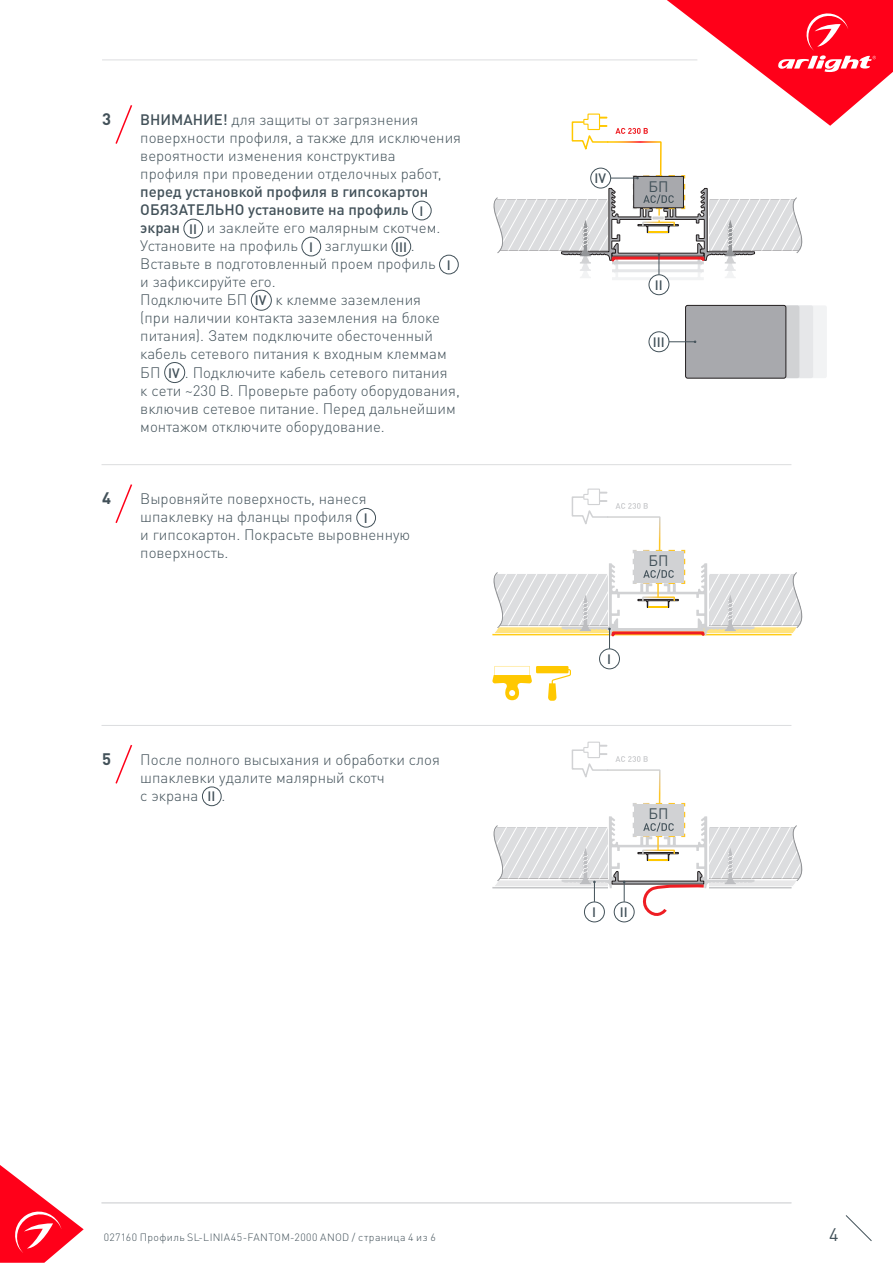
<style>
.page{position:relative;width:893px;height:1263px;background:#fff}
.page>*{position:absolute;margin:0;border:0;box-sizing:border-box;transform-origin:0 0}
.t1{font:18px "DIN Pro";color:#425159}
.t2{font:700 16.5px "DIN Pro";color:#425159}
.t3{font:300 15px/18px "DIN Pro";color:#425159}
.t4{font:15px "DIN Pro";color:#425159}
.t5{font:500 15px "DIN Pro";color:#425159}
.t6{font:500 13.5px "DIN Pro";color:#425159}
.t7{font:300 10.5px "DIN Pro";letter-spacing:.04em;color:#425159}
.s1{font-weight:500}
</style>
<div class="page">
<svg style="left:0;top:1165px;width:84px;height:98px"></svg>
<svg style="left:845px;top:1215px;width:27px;height:26px"></svg>
<hr style="left:102px;top:60px;width:595px;height:1px;background:#dcdddf">
<div style="left:727px;top:305px;width:100px;height:73px;background:#f2f3f4;border-radius:2px"></div>
<div style="left:713px;top:305px;width:100px;height:73px;background:#e6e7e9;border-radius:2px"></div>
<div style="left:699px;top:305px;width:100px;height:73px;background:#d1d2d4;border-radius:2px"></div>
<div style="left:202px;top:787px;width:19px;height:19px;border:1px solid #425159;border-radius:50%"></div>
<svg style="left:115px;top:745px;width:18px;height:39px"></svg>
<hr style="left:102px;top:1202px;width:689px;height:1px;background:#dcdddf">
<hr style="left:102px;top:1203px;width:689px;height:1px;background:#dcdddf">
<hr style="left:102px;top:725px;width:689px;height:1px;background:#dcdddf">
<hr style="left:102px;top:464px;width:689px;height:1px;background:#dcdddf">
<div style="left:357px;top:508px;width:19px;height:19px;border:1px solid #425159;border-radius:50%"></div>
<svg style="left:115px;top:484px;width:17px;height:39px"></svg>
<svg style="left:492px;top:666px;width:79px;height:35px"></svg>
<div style="left:412px;top:201px;width:19px;height:19px;border:1px solid #425159;border-radius:50%"></div>
<div style="left:184px;top:219px;width:19px;height:19px;border:1px solid #425159;border-radius:50%"></div>
<div style="left:302px;top:237px;width:19px;height:19px;border:1px solid #425159;border-radius:50%"></div>
<div style="left:392px;top:237px;width:19px;height:19px;border:1px solid #425159;border-radius:50%"></div>
<div style="left:439px;top:255px;width:19px;height:19px;border:1px solid #425159;border-radius:50%"></div>
<div style="left:251px;top:290px;width:21px;height:20px;border:1px solid #425159;border-radius:50%"></div>
<div style="left:164px;top:362px;width:21px;height:21px;border:1px solid #425159;border-radius:50%"></div>
<svg style="left:115px;top:105px;width:18px;height:39px"></svg>
<div style="left:685px;top:305px;width:101px;height:73px;background:#a8a9ad;border-radius:2px"></div>
<div style="left:685px;top:305px;width:101px;height:73px;border:1px solid #231f20;border-radius:2px"></div>
<div style="left:649px;top:332px;width:20px;height:20px;border:1px solid #425159;border-radius:50%"></div>
<svg style="left:669px;top:341px;width:27px;height:2px"></svg>
<div style="left:649px;top:275px;width:20px;height:20px;border:1px solid #425159;border-radius:50%"></div>
<div style="left:599px;top:649px;width:21px;height:20px;border:1px solid #425159;border-radius:50%"></div>
<svg style="left:492px;top:488px;width:311px;height:161px"></svg>
<svg style="left:484px;top:0;width:409px;height:280px"></svg>
<svg style="left:651px;top:216px;width:14px;height:4px"></svg>
<svg style="left:492px;top:741px;width:311px;height:182px"></svg>
<p class="t2" style="left:102px;top:108px;width:10px">3</p>
<p class="t3" style="left:140px;top:110px;width:322px"><span class="s1">ВНИМАНИЕ!</span> для защиты от загрязнения поверхности профиля, а также для исключения вероятности изменения конструктива<br>профиля при проведении отделочных работ, <span class="s1">перед установкой профиля в гипсокартон ОБЯЗАТЕЛЬНО установите на профиль</span></p>
<p class="t6" style="left:420px;top:202px;width:5px">I</p>
<p class="t3" style="left:140px;top:218px;width:302px;text-indent:66px">и заклейте его малярным скотчем.<br>Установите на профиль</p>
<p class="t5" style="left:140px;top:217px;width:41px">экран</p>
<p class="t6" style="left:189px;top:220px;width:9px">II</p>
<p class="t6" style="left:309px;top:238px;width:5px">I</p>
<p class="t3" style="left:325px;top:236px;width:65px">заглушки</p>
<p class="t6" style="left:395px;top:238px;width:13px">III</p>
<p class="t3" style="left:140px;top:236px;width:297px;text-indent:271px">.<br>Вставьте в подготовленный проем профиль</p>
<p class="t6" style="left:447px;top:256px;width:5px">I</p>
<p class="t3" style="left:140px;top:272px;width:137px">и зафиксируйте его.<br>Подключите БП</p>
<p class="t6" style="left:255px;top:291px;width:13px">IV</p>
<p class="t3" style="left:140px;top:290px;width:308px;text-indent:135px">к клемме заземления (при наличии контакта заземления на блоке питания). Затем подключите обесточенный кабель сетевого питания к входным клеммам<br>БП</p>
<p class="t3" style="left:140px;top:363px;width:321px;text-indent:45px">. Подключите кабель сетевого питания<br>к сети ~230 В. Проверьте работу оборудования, включив сетевое питание. Перед дальнейшим монтажом отключите оборудование.</p>
<p class="t6" style="left:168px;top:364px;width:13px">IV</p>
<p class="t2" style="left:102px;top:487px;width:10px">4</p>
<p class="t3" style="left:140px;top:489px;width:228px">Выровняйте поверхность, нанеся шпаклевку на фланцы профиля</p>
<p class="t6" style="left:364px;top:509px;width:5px">I</p>
<p class="t3" style="left:140px;top:525px;width:271px">и гипсокартон. Покрасьте выровненную поверхность.</p>
<p class="t2" style="left:102px;top:748px;width:10px">5</p>
<p class="t3" style="left:140px;top:750px;width:301px">После полного высыхания и обработки слоя шпаклевки удалите малярный скотч<br>с экрана</p>
<p class="t6" style="left:208px;top:787px;width:9px">II</p>
<p class="t3" style="left:221px;top:786px;width:5px">.</p>
<p class="t6" style="left:595px;top:169px;width:13px">IV</p>
<p class="t4" style="left:648px;top:176px;width:22px">БП</p>
<p class="t6" style="left:655px;top:276px;width:9px">II</p>
<p class="t6" style="left:653px;top:333px;width:13px">III</p>
<p class="t6" style="left:607px;top:650px;width:5px">I</p>
<p class="t4" style="left:648px;top:551px;width:22px">БП</p>
<p class="t4" style="left:648px;top:804px;width:22px">БП</p>
<p class="t6" style="left:592px;top:903px;width:5px">I</p>
<p class="t6" style="left:620px;top:903px;width:9px">II</p>
<p class="t7" style="left:104px;top:1230px;width:334px">027160 Профиль SL-LINIA45-FANTOM-2000 ANOD / страница 4 из 6</p>
<p class="t1" style="left:829px;top:1222px;width:11px">4</p>
</div>
